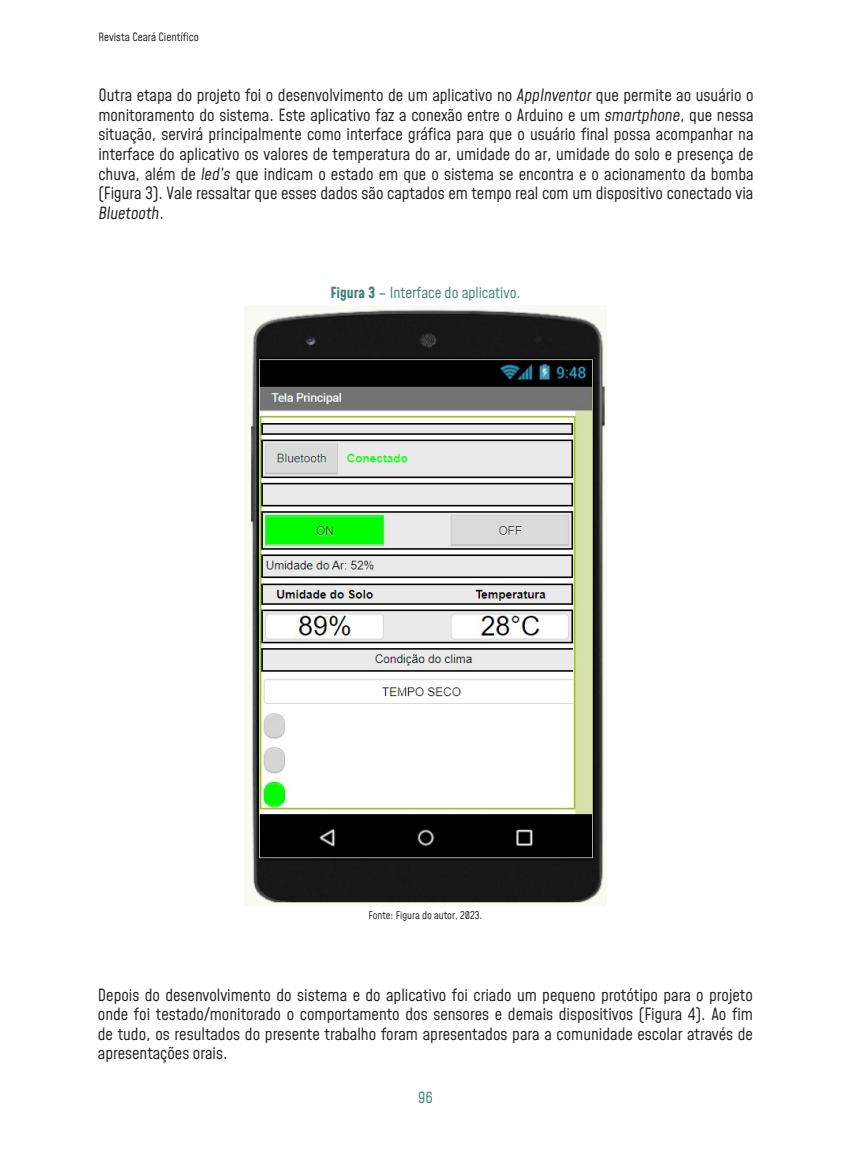
<style>
.page{position:relative;width:851px;height:1149px;background:#fff}
.page>*{position:absolute;margin:0;border:0;box-sizing:border-box;transform-origin:0 0}
.corpo_texto_Mohave{font:16.5px/19.5px "Mohave";color:#231f20;text-align:justify}
.figura_header_Mohave{font:15px "Mohave";color:#3b8476}
.t1{font:11.25px "Mohave";color:#231f20}
.figura_fonte_Mohave{font:10.5px "Mohave";color:#231f20}
.s1{font-style:italic}
.s2{font-weight:700}
</style>
<div class="page">
<img style="left:244px;top:305px;width:362px;height:601px">
<p class="t1" style="left:98px;top:29px;width:102px">Revista Ceará Científico</p>
<p class="corpo_texto_Mohave" style="left:98px;top:87px;width:656px">Outra etapa do projeto foi o desenvolvimento de um aplicativo no <span class="s1">AppInventor</span> que permite ao usuário o monitoramento do sistema. Este aplicativo faz a conexão entre o Arduino e um <span class="s1">smartphone</span>, que nessa situação, servirá principalmente como interface gráfica para que o usuário final possa acompanhar na interface do aplicativo os valores de temperatura do ar, umidade do ar, umidade do solo e presença de chuva, além de <span class="s1">led’s</span> que indicam o estado em que o sistema se encontra e o acionamento da bomba (Figura 3). Vale ressaltar que esses dados são captados em tempo real com um dispositivo conectado via <span class="s1">Bluetooth</span>.</p>
<p class="figura_header_Mohave" style="left:330px;top:282px;width:192px"><span class="s2">Figura 3</span> – Interface do aplicativo.</p>
<p class="figura_fonte_Mohave" style="left:368px;top:908px;width:115px">Fonte: Figura do autor, 2023.</p>
<p class="corpo_texto_Mohave" style="left:98px;top:985px;width:656px">Depois do desenvolvimento do sistema e do aplicativo foi criado um pequeno protótipo para o projeto onde foi testado/monitorado o comportamento dos sensores e demais dispositivos (Figura 4). Ao fim de tudo, os resultados do presente trabalho foram apresentados para a comunidade escolar através de apresentações orais.</p>
<p class="figura_header_Mohave" style="left:418px;top:1087px;width:16px">96</p>
</div>
